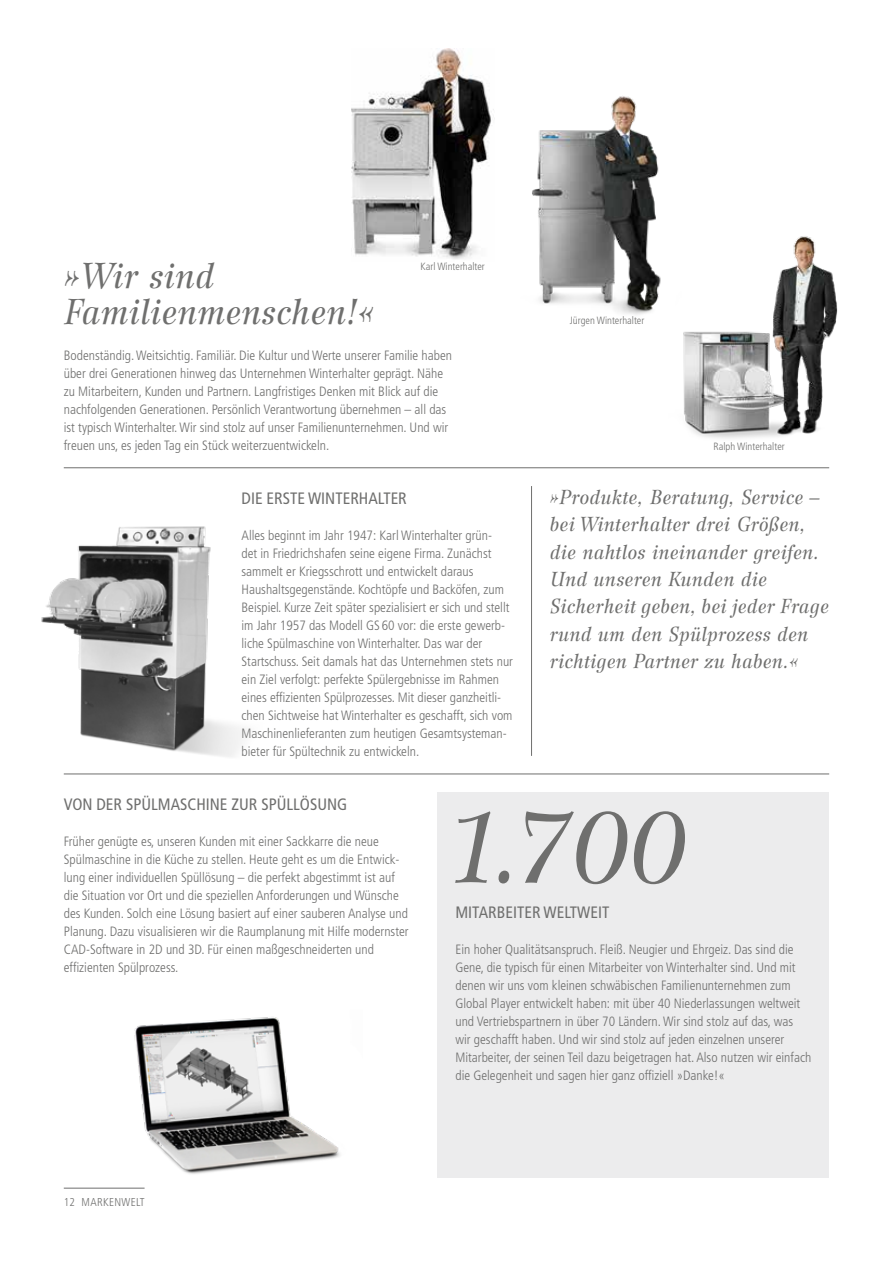
<style>
.page{position:relative;width:893px;height:1263px;background:#fff}
.page>*{position:absolute;margin:0;border:0;box-sizing:border-box;transform-origin:0 0}
.t1{font:italic 99px "Wilke LT Std";color:#6f6f6e}
.t2{font:italic 36px/36px "Wilke LT Std";color:#6f6f6e}
.t3{font:italic 20.25px/27.5px "Wilke LT Std";letter-spacing:.005em;color:#6f6f6e}
.t4{font:condensed 16.5px "Frutiger LT Pro";color:#6f6f6e}
.t5{font:300 condensed 13.5px/18px "Frutiger LT Pro";color:#6f6f6e}
.t6{font:300 condensed 11.4px "Frutiger LT Pro";letter-spacing:.03em;color:#6f6f6e}
.t7{font:300 condensed 10.5px "Frutiger LT Pro";color:#6f6f6e}
</style>
<div class="page">
<img style="left:134px;top:1017px;width:206px;height:157px">
<div style="left:438px;top:792px;width:391px;height:386px;background:#ececed"></div>
<hr style="left:64px;top:467px;width:765px;height:1px;background:#6f6f6e">
<hr style="left:64px;top:774px;width:765px;height:1px;background:#6f6f6e">
<hr style="left:531px;top:486px;width:1px;height:270px;background:#6f6f6e">
<img style="left:41px;top:526px;width:269px;height:249px">
<img style="left:683px;top:236px;width:155px;height:203px">
<img style="left:351px;top:48px;width:144px;height:211px">
<img style="left:532px;top:96px;width:129px;height:219px">
<hr style="left:64px;top:1188px;width:81px;height:1px;background:#6f6f6e">
<h2 class="t2" style="left:64px;top:257px;width:312px">»Wir sind<br>Familienmenschen!«</h2>
<p class="t7" style="left:420px;top:260px;width:66px">Karl Winterhalter</p>
<p class="t5" style="left:64px;top:346px;width:390px">Bodenständig. Weitsichtig. Familiär. Die Kultur und Werte unserer Familie haben über drei Generationen hinweg das Unternehmen Winterhalter geprägt. Nähe zu Mitarbeitern, Kunden und Partnern. Langfristiges Denken mit Blick auf die nachfolgenden Generationen. Persönlich Verantwortung übernehmen – all das ist typisch Winterhalter. Wir sind stolz auf unser Familienunternehmen. Und wir freuen uns, es jeden Tag ein Stück weiterzuentwickeln.</p>
<p class="t4" style="left:242px;top:489px;width:167px">DIE ERSTE WINTERHALTER</p>
<p class="t5" style="left:242px;top:526px;width:273px">Alles beginnt im Jahr 1947: Karl Winterhalter grün-<br>det in Friedrichshafen seine eigene Firma. Zunächst sammelt er Kriegsschrott und entwickelt daraus Haushaltsgegenstände. Kochtöpfe und Backöfen, zum Beispiel. Kurze Zeit später spezialisiert er sich und stellt im Jahr 1957 das Modell GS 60 vor: die erste gewerb&shy;liche Spülmaschine von Winterhalter. Das war der Startschuss. Seit damals hat das Unternehmen stets nur ein Ziel verfolgt: perfekte Spülergebnisse im Rahmen eines effizienten Spülprozesses. Mit dieser ganzheitli&shy;chen Sichtweise hat Winterhalter es geschafft, sich vom Maschinenlieferanten zum heutigen Gesamtsysteman&shy;bieter für Spültechnik zu entwickeln.</p>
<p class="t7" style="left:570px;top:314px;width:76px">Jürgen Winterhalter</p>
<p class="t7" style="left:713px;top:440px;width:73px">Ralph Winterhalter</p>
<h3 class="t3" style="left:550px;top:483px;width:281px">»Produkte, Beratung, Service – bei Winterhalter drei Größen, die nahtlos ineinander greifen.<br>Und unseren Kunden die<br>Sicherheit geben, bei jeder Frage rund um den Spülprozess den richtigen Partner zu haben.«</h3>
<p class="t4" style="left:64px;top:795px;width:285px">VON DER SPÜLMASCHINE ZUR SPÜLLÖSUNG</p>
<p class="t5" style="left:64px;top:832px;width:346px">Früher genügte es, unseren Kunden mit einer Sackkarre die neue Spülmaschine in die Küche zu stellen. Heute geht es um die Entwick&shy;lung einer individuellen Spüllösung – die perfekt abgestimmt ist auf die Situation vor Ort und die speziellen Anforderungen und Wünsche des Kunden. Solch eine Lösung basiert auf einer sauberen Analyse und Planung. Dazu visualisieren wir die Raumplanung mit Hilfe modernster CAD-Software in 2D und 3D. Für einen maßgeschneiderten und effizienten Spülprozess.</p>
<p class="t6" style="left:64px;top:1196px;width:83px">12 MARKENWELT</p>
<h1 class="t1" style="left:445px;top:787px;width:243px">1.700</h1>
<p class="t4" style="left:455px;top:903px;width:155px">MITARBEITER WELTWEIT</p>
<p class="t5" style="left:455px;top:940px;width:357px">Ein hoher Qualitätsanspruch. Fleiß. Neugier und Ehrgeiz. Das sind die Gene, die typisch für einen Mitarbeiter von Winterhalter sind. Und mit denen wir uns vom kleinen schwäbischen Familienunternehmen zum Global Player entwickelt haben: mit über 40 Niederlassungen weltweit und Vertriebspartnern in über 70 Ländern. Wir sind stolz auf das, was wir geschafft haben. Und wir sind stolz auf jeden einzelnen unserer Mitarbeiter, der seinen Teil dazu beigetragen hat. Also nutzen wir einfach die Gelegenheit und sagen hier ganz offiziell »Danke!«</p>
</div>
